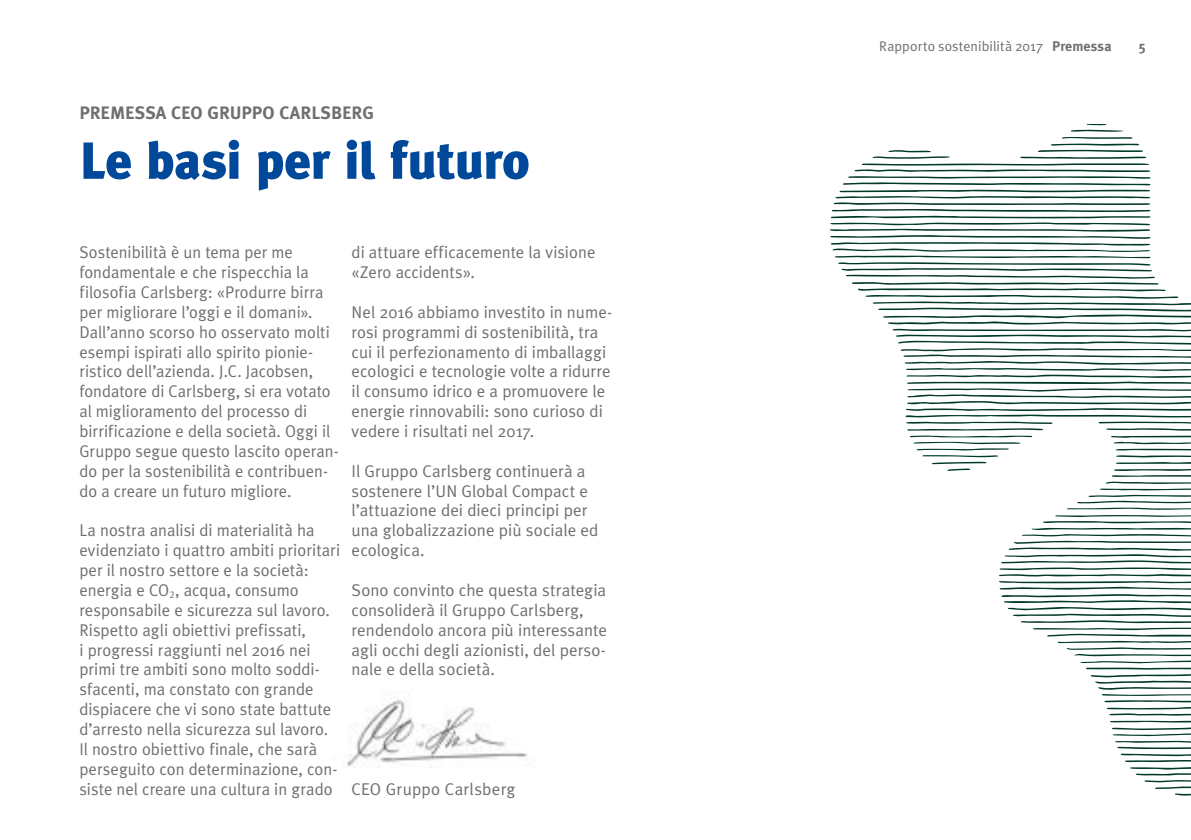
<style>
.page{position:relative;width:1191px;height:840px;background:#fff}
.page>*{position:absolute;margin:0;border:0;box-sizing:border-box;transform-origin:0 0}
.t1{font:900 52px "Meta Plus";letter-spacing:-.01em;color:#00489a}
.t2{font:700 18px "Meta Plus";letter-spacing:-.005em;color:#706f6f}
.t3{font:17px/19.8px "Meta Plus Normal";color:#706f6f}
.t4{font:14px "Meta Plus Normal";letter-spacing:.005em;color:#706f6f}
.t5{font:700 14px "Meta Plus";color:#706f6f}
.s1{font-family:"Meta Plus";font-weight:700}
</style>
<div class="page">
<svg style="left:830px;top:124px;width:361px;height:671px"></svg>
<img style="left:347px;top:699px;width:181px;height:68px">
<p class="t2" style="left:79px;top:102px;width:296px">PREMESSA CEO GRUPPO CARLSBERG</p>
<h1 class="t1" style="left:79px;top:130px;width:452px">Le basi per il futuro</h1>
<p class="t3" style="left:79px;top:242px;width:261px">Sostenibilità è un tema per me fondamentale e che rispecchia la filosofia Carlsberg: «Produrre birra per migliorare l’oggi e il domani».<br>Dall’anno scorso ho osservato molti esempi ispirati allo spirito pionie&shy;ristico dell’azienda. J.C. Jacobsen, fondatore di Carlsberg, si era votato al miglioramento del processo di birrificazione e della società. Oggi il Gruppo segue questo lascito operan&shy;do per la sostenibilità e contribuen&shy;do a creare un futuro migliore.</p>
<p class="t3" style="left:79px;top:520px;width:262px">La nostra analisi di materialità ha evidenziato i quattro ambiti prioritari per il nostro settore e la società: energia e CO<sub>2</sub>, acqua, consumo responsabile e sicurezza sul lavoro.<br>Rispetto agli obiettivi prefissati,<br>i progressi raggiunti nel 2016 nei primi tre ambiti sono molto soddi&shy;sfacenti, ma constato con grande dispiacere che vi sono state battute d’arresto nella sicurezza sul lavoro.<br>Il nostro obiettivo finale, che sarà perseguito con determinazione, con&shy;siste nel creare una cultura in grado</p>
<p class="t3" style="left:351px;top:242px;width:245px">di attuare efficacemente la visione «Zero accidents».</p>
<p class="t3" style="left:351px;top:301px;width:262px">Nel 2016 abbiamo investito in nume&shy;rosi programmi di sostenibilità, tra cui il perfezionamento di imballaggi ecologici e tecnologie volte a ridurre il consumo idrico e a promuovere le energie rinnovabili: sono curioso di vedere i risultati nel 2017.</p>
<p class="t3" style="left:351px;top:460px;width:248px">Il Gruppo Carlsberg continuerà a sostenere l’UN Global Compact e l’attuazione dei dieci principi per una globalizzazione più sociale ed ecologica.</p>
<p class="t3" style="left:351px;top:579px;width:257px">Sono convinto che questa strategia consoliderà il Gruppo Carlsberg, rendendolo ancora più interessante agli occhi degli azionisti, del perso&shy;nale e della società.</p>
<p class="t3" style="left:351px;top:778px;width:165px">CEO Gruppo Carlsberg</p>
<p class="t4" style="left:879px;top:38px;width:234px">Rapporto sostenibilità 2017 <span class="s1">Premessa</span></p>
<p class="t5" style="left:1138px;top:38px;width:8px">5</p>
</div>
